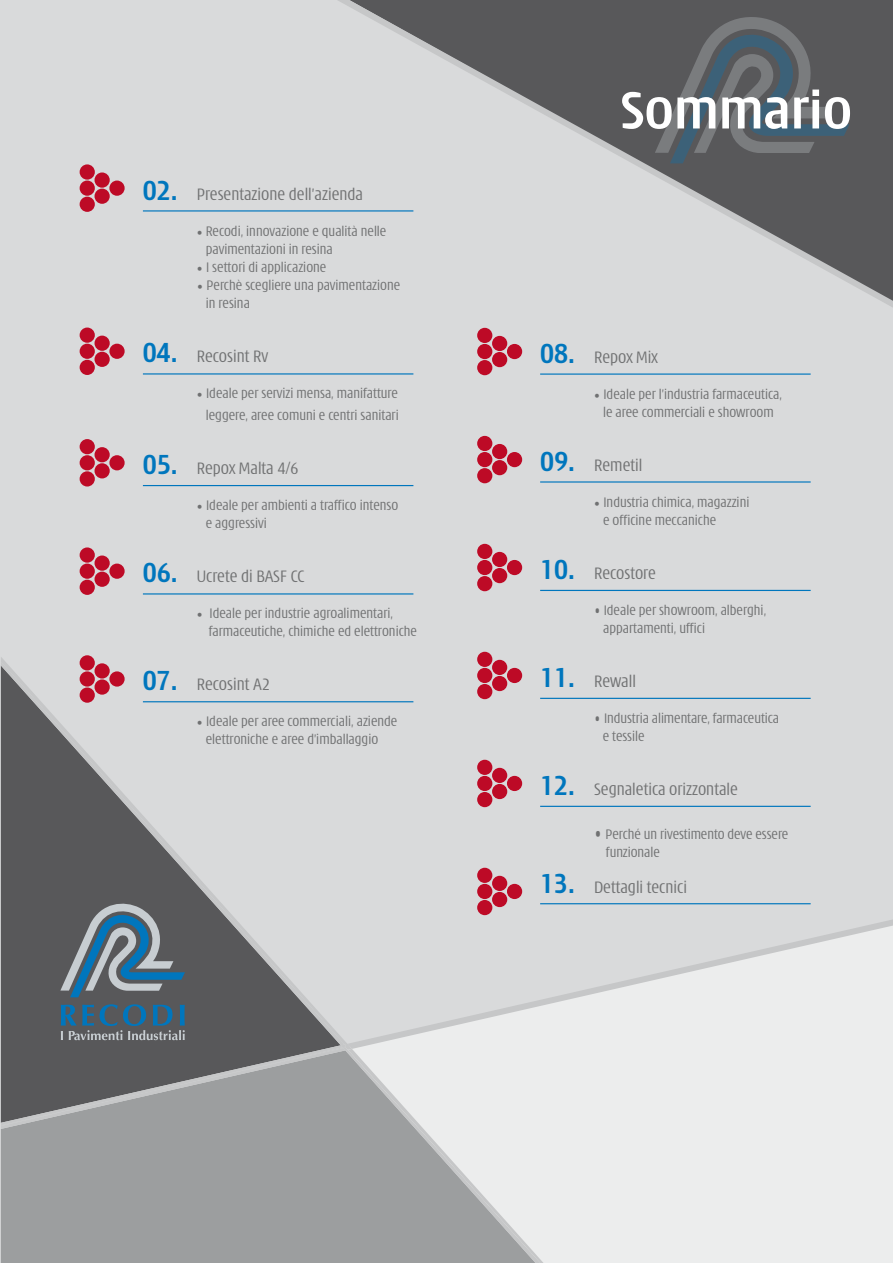
<style>
.page{position:relative;width:893px;height:1263px;background:#d9dadb}
.page>*{position:absolute;margin:0;border:0;box-sizing:border-box;transform-origin:0 0}
.t1{font:700 condensed 57px "Modena";color:#fff}
.t2{font:300 condensed 18px "Modena";color:#707172}
.t3{font:300 condensed 15px/18px "Modena";color:#707172}
.s1{font-weight:700;font-size:30px;color:#0076bd}
.s2{font-family:"Minion Pro";font-weight:400;font-stretch:normal}
.s3{font-size:18px}
</style>
<div class="page">
<div style="left:544px;top:1049px;width:349px;height:214px;background:#eceded"></div>
<svg style="left:1px;top:661px;width:343px;height:343px"></svg>
<svg style="left:524px;top:920px;width:369px;height:129px;fill:#eceded"></svg>
<div style="left:477px;top:436px;width:15px;height:15px;background:#bd0a26;border-radius:50%"></div>
<div style="left:477px;top:452px;width:15px;height:15px;background:#bd0a26;border-radius:50%"></div>
<div style="left:477px;top:468px;width:15px;height:15px;background:#bd0a26;border-radius:50%"></div>
<div style="left:492px;top:444px;width:15px;height:15px;background:#bd0a26;border-radius:50%"></div>
<div style="left:492px;top:460px;width:15px;height:15px;background:#bd0a26;border-radius:50%"></div>
<div style="left:507px;top:452px;width:15px;height:15px;background:#bd0a26;border-radius:50%"></div>
<div style="left:477px;top:544px;width:15px;height:15px;background:#bd0a26;border-radius:50%"></div>
<div style="left:477px;top:560px;width:15px;height:15px;background:#bd0a26;border-radius:50%"></div>
<div style="left:477px;top:576px;width:15px;height:15px;background:#bd0a26;border-radius:50%"></div>
<div style="left:492px;top:552px;width:15px;height:15px;background:#bd0a26;border-radius:50%"></div>
<div style="left:492px;top:568px;width:15px;height:15px;background:#bd0a26;border-radius:50%"></div>
<div style="left:507px;top:560px;width:15px;height:15px;background:#bd0a26;border-radius:50%"></div>
<div style="left:477px;top:652px;width:15px;height:15px;background:#bd0a26;border-radius:50%"></div>
<div style="left:477px;top:668px;width:15px;height:15px;background:#bd0a26;border-radius:50%"></div>
<div style="left:477px;top:684px;width:15px;height:15px;background:#bd0a26;border-radius:50%"></div>
<div style="left:492px;top:660px;width:15px;height:15px;background:#bd0a26;border-radius:50%"></div>
<div style="left:492px;top:676px;width:15px;height:15px;background:#bd0a26;border-radius:50%"></div>
<div style="left:507px;top:668px;width:15px;height:15px;background:#bd0a26;border-radius:50%"></div>
<div style="left:477px;top:760px;width:15px;height:15px;background:#bd0a26;border-radius:50%"></div>
<div style="left:477px;top:776px;width:15px;height:15px;background:#bd0a26;border-radius:50%"></div>
<div style="left:477px;top:792px;width:15px;height:15px;background:#bd0a26;border-radius:50%"></div>
<div style="left:492px;top:768px;width:15px;height:15px;background:#bd0a26;border-radius:50%"></div>
<div style="left:492px;top:784px;width:15px;height:15px;background:#bd0a26;border-radius:50%"></div>
<div style="left:507px;top:776px;width:15px;height:15px;background:#bd0a26;border-radius:50%"></div>
<div style="left:477px;top:868px;width:15px;height:15px;background:#bd0a26;border-radius:50%"></div>
<div style="left:477px;top:884px;width:15px;height:15px;background:#bd0a26;border-radius:50%"></div>
<div style="left:477px;top:900px;width:15px;height:15px;background:#bd0a26;border-radius:50%"></div>
<div style="left:492px;top:876px;width:15px;height:15px;background:#bd0a26;border-radius:50%"></div>
<div style="left:492px;top:892px;width:15px;height:15px;background:#bd0a26;border-radius:50%"></div>
<div style="left:507px;top:884px;width:15px;height:15px;background:#bd0a26;border-radius:50%"></div>
<hr style="left:540px;top:481px;width:271px;height:2px;background:#0076bd">
<hr style="left:540px;top:590px;width:271px;height:1px;background:#0076bd">
<hr style="left:540px;top:698px;width:271px;height:1px;background:#0076bd">
<hr style="left:540px;top:806px;width:271px;height:1px;background:#0076bd">
<hr style="left:540px;top:903px;width:271px;height:1px;background:#0076bd">
<div style="left:80px;top:164px;width:15px;height:16px;background:#bd0a26;border-radius:50%"></div>
<div style="left:80px;top:181px;width:15px;height:15px;background:#bd0a26;border-radius:50%"></div>
<div style="left:80px;top:197px;width:15px;height:15px;background:#bd0a26;border-radius:50%"></div>
<div style="left:95px;top:172px;width:15px;height:16px;background:#bd0a26;border-radius:50%"></div>
<div style="left:95px;top:189px;width:15px;height:15px;background:#bd0a26;border-radius:50%"></div>
<div style="left:109px;top:181px;width:16px;height:15px;background:#bd0a26;border-radius:50%"></div>
<div style="left:80px;top:328px;width:15px;height:15px;background:#bd0a26;border-radius:50%"></div>
<div style="left:80px;top:344px;width:15px;height:15px;background:#bd0a26;border-radius:50%"></div>
<div style="left:80px;top:360px;width:15px;height:15px;background:#bd0a26;border-radius:50%"></div>
<div style="left:95px;top:336px;width:15px;height:15px;background:#bd0a26;border-radius:50%"></div>
<div style="left:95px;top:352px;width:15px;height:15px;background:#bd0a26;border-radius:50%"></div>
<div style="left:109px;top:344px;width:16px;height:15px;background:#bd0a26;border-radius:50%"></div>
<div style="left:80px;top:439px;width:15px;height:15px;background:#bd0a26;border-radius:50%"></div>
<div style="left:80px;top:455px;width:15px;height:15px;background:#bd0a26;border-radius:50%"></div>
<div style="left:80px;top:471px;width:15px;height:15px;background:#bd0a26;border-radius:50%"></div>
<div style="left:95px;top:447px;width:15px;height:15px;background:#bd0a26;border-radius:50%"></div>
<div style="left:95px;top:463px;width:15px;height:15px;background:#bd0a26;border-radius:50%"></div>
<div style="left:109px;top:455px;width:16px;height:15px;background:#bd0a26;border-radius:50%"></div>
<div style="left:80px;top:547px;width:15px;height:16px;background:#bd0a26;border-radius:50%"></div>
<div style="left:80px;top:564px;width:15px;height:15px;background:#bd0a26;border-radius:50%"></div>
<div style="left:80px;top:580px;width:15px;height:15px;background:#bd0a26;border-radius:50%"></div>
<div style="left:95px;top:555px;width:15px;height:16px;background:#bd0a26;border-radius:50%"></div>
<div style="left:95px;top:572px;width:15px;height:15px;background:#bd0a26;border-radius:50%"></div>
<div style="left:109px;top:564px;width:16px;height:15px;background:#bd0a26;border-radius:50%"></div>
<div style="left:80px;top:655px;width:15px;height:15px;background:#bd0a26;border-radius:50%"></div>
<div style="left:80px;top:671px;width:15px;height:16px;background:#bd0a26;border-radius:50%"></div>
<div style="left:80px;top:687px;width:15px;height:16px;background:#bd0a26;border-radius:50%"></div>
<div style="left:95px;top:663px;width:15px;height:15px;background:#bd0a26;border-radius:50%"></div>
<div style="left:95px;top:679px;width:15px;height:16px;background:#bd0a26;border-radius:50%"></div>
<div style="left:109px;top:671px;width:16px;height:16px;background:#bd0a26;border-radius:50%"></div>
<hr style="left:143px;top:210px;width:270px;height:2px;background:#0076bd">
<hr style="left:143px;top:373px;width:270px;height:1px;background:#0076bd">
<hr style="left:143px;top:485px;width:270px;height:1px;background:#0076bd">
<hr style="left:143px;top:593px;width:270px;height:1px;background:#0076bd">
<hr style="left:143px;top:701px;width:270px;height:1px;background:#0076bd">
<svg style="left:242px;top:0;width:651px;height:376px"></svg>
<svg style="left:60px;top:899px;width:125px;height:98px;background:#667884"></svg>
<svg style="left:1px;top:1004px;width:543px;height:259px;background:#a0a2a4"></svg>
<p class="t2" style="left:143px;top:186px;width:222px"><span class="s1">02.</span> Presentazione dell’azienda</p>
<p class="t3" style="left:206px;top:223px;width:182px;text-indent:-9px"><span class="s2">•</span> Recodi, innovazione e qualità nelle pavimentazioni in resina</p>
<p class="t3" style="left:197px;top:259px;width:131px"><span class="s2">•</span> I settori di applicazione</p>
<p class="t3" style="left:206px;top:277px;width:196px;text-indent:-9px"><span class="s2">•</span> Perchè scegliere una pavimentazione in resina</p>
<p class="t2" style="left:143px;top:348px;width:127px"><span class="s1">04.</span> Recosint Rv</p>
<p class="t3" style="left:197px;top:383px;width:203px;line-height:21.6px;text-align:right"><span class="s2">•</span> Ideale per servizi mensa, manifatture leggere, aree comuni e centri sanitari</p>
<p class="t2" style="left:143px;top:459px;width:157px"><span class="s1">05.</span> Repox Malta 4/6</p>
<p class="t3" style="left:206px;top:496px;width:194px;text-indent:-9px"><span class="s2">•</span> Ideale per ambienti a traffico intenso e aggressivi</p>
<p class="t2" style="left:143px;top:567px;width:163px"><span class="s1">06.</span> Ucrete di BASF CC</p>
<p class="t3" style="left:209px;top:604px;width:210px;text-indent:-12px"><span class="s2">•</span> Ideale per industrie agroalimentari, farmaceutiche, chimiche ed elettroniche</p>
<p class="t2" style="left:143px;top:675px;width:129px"><span class="s1">07.</span> Recosint A2</p>
<p class="t3" style="left:206px;top:712px;width:193px;text-indent:-9px"><span class="s2">•</span> Ideale per aree commerciali, aziende elettroniche e aree d’imballaggio</p>
<h1 class="t1" style="left:620px;top:83px;width:233px">Sommario</h1>
<p class="t2" style="left:540px;top:349px;width:119px"><span class="s1">08.</span> Repox Mix</p>
<p class="t3" style="left:594px;top:386px;width:189px;text-align:center"><span class="s2">•</span> Ideale per l’industria farmaceutica, le aree commerciali e showroom</p>
<p class="t2" style="left:540px;top:457px;width:104px"><span class="s1">09.</span> Remetil</p>
<p class="t3" style="left:603px;top:494px;width:148px;text-indent:-9px"><span class="s2">•</span> Industria chimica, magazzini e officine meccaniche</p>
<p class="t2" style="left:540px;top:565px;width:117px"><span class="s1">10.</span> Recostore</p>
<p class="t3" style="left:603px;top:602px;width:165px;text-indent:-9px">• Ideale per showroom, alberghi, appartamenti, uffici</p>
<p class="t2" style="left:540px;top:673px;width:97px"><span class="s1">11.</span> Rewall</p>
<p class="t3" style="left:603px;top:710px;width:178px;text-indent:-9px">• Industria alimentare, farmaceutica e tessile</p>
<p class="t2" style="left:540px;top:781px;width:199px"><span class="s1">12.</span> Segnaletica orizzontale</p>
<p class="t3" style="left:606px;top:825px;width:184px;text-indent:-12px"><span class="s3">•</span> Perché un rivestimento deve essere funzionale</p>
<p class="t2" style="left:540px;top:878px;width:148px"><span class="s1">13.</span> Dettagli tecnici</p>
</div>
